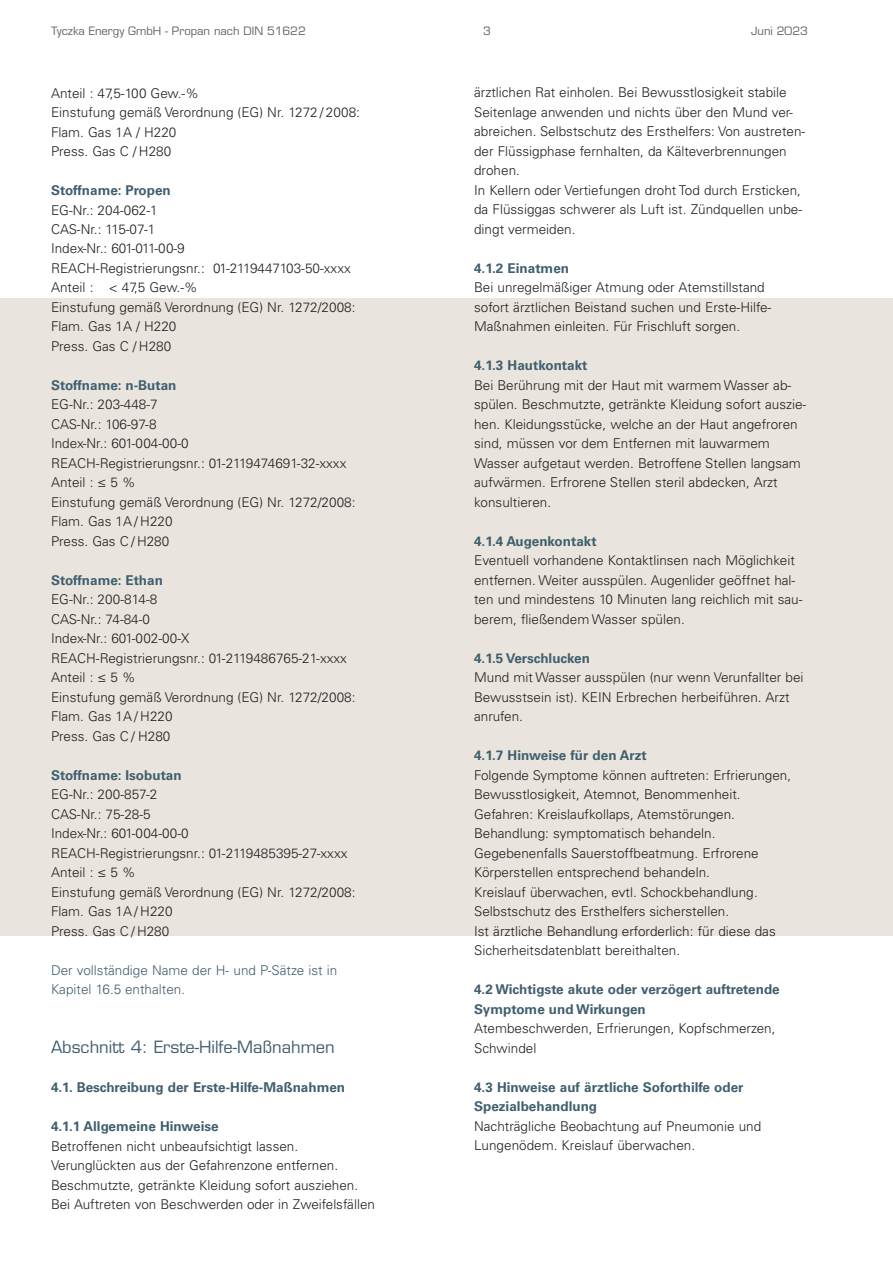
<style>
.page{position:relative;width:893px;height:1263px;background:#fff}
.page>*{position:absolute;margin:0;border:0;box-sizing:border-box;transform-origin:0 0}
.t1{font:16.5px "Eurostile";color:#405f6e}
.t2{font:300 13.5px/19.5px "Univers LT Pro 45";color:#231f20}
.t3{font:700 13.5px/19.5px "Univers LT Pro 65";color:#405f6e}
.t4{font:300 13.5px/19.5px "Univers LT Pro 45";color:#405f6e}
.t5{font:11.25px "Eurostile";color:#636366}
</style>
<div class="page">
<div style="left:0;top:298px;width:893px;height:637px;background:#e9e5de"></div>
<p class="t5" style="left:51px;top:24px;width:256px">Tyczka Energy GmbH - Propan nach DIN 51622</p>
<p class="t5" style="left:483px;top:24px;width:9px">3</p>
<p class="t5" style="left:751px;top:24px;width:58px">Juni 2023</p>
<p class="t2" style="left:51px;top:83px;width:310px">Anteil : 47,5-100 Gew.-%<br>Einstufung gemäß Verordnung (EG) Nr. 1272 / 2008:<br>Flam. Gas 1A / H220<br>Press. Gas C / H280</p>
<p class="t3" style="left:51px;top:180px;width:121px">Stoffname: Propen</p>
<p class="t2" style="left:51px;top:200px;width:306px">EG-Nr.: 204-062-1<br>CAS-Nr.: 115-07-1<br>Index-Nr.: 601-011-00-9<br>REACH-Registrierungsnr.: 01-2119447103-50-xxxx<br>Anteil : &lt; 47,5 Gew.-%<br>Einstufung gemäß Verordnung (EG) Nr. 1272/2008:<br>Flam. Gas 1A / H220<br>Press. Gas C / H280</p>
<p class="t3" style="left:51px;top:375px;width:127px">Stoffname: n-Butan</p>
<p class="t2" style="left:51px;top:395px;width:306px">EG-Nr.: 203-448-7<br>CAS-Nr.: 106-97-8<br>Index-Nr.: 601-004-00-0<br>REACH-Registrierungsnr.: 01-2119474691-32-xxxx<br>Anteil : ≤ 5 %<br>Einstufung gemäß Verordnung (EG) Nr. 1272/2008:<br>Flam. Gas 1A / H220<br>Press. Gas C / H280</p>
<p class="t3" style="left:51px;top:570px;width:113px">Stoffname: Ethan</p>
<p class="t2" style="left:51px;top:589px;width:306px">EG-Nr.: 200-814-8<br>CAS-Nr.: 74-84-0<br>Index-Nr.: 601-002-00-X<br>REACH-Registrierungsnr.: 01-2119486765-21-xxxx<br>Anteil : ≤ 5 %<br>Einstufung gemäß Verordnung (EG) Nr. 1272/2008:<br>Flam. Gas 1A / H220<br>Press. Gas C / H280</p>
<p class="t3" style="left:51px;top:765px;width:132px">Stoffname: Isobutan</p>
<p class="t2" style="left:51px;top:784px;width:306px">EG-Nr.: 200-857-2<br>CAS-Nr.: 75-28-5<br>Index-Nr.: 601-004-00-0<br>REACH-Registrierungsnr.: 01-2119485395-27-xxxx<br>Anteil : ≤ 5 %<br>Einstufung gemäß Verordnung (EG) Nr. 1272/2008:<br>Flam. Gas 1A / H220<br>Press. Gas C / H280</p>
<p class="t4" style="left:51px;top:960px;width:288px">Der vollständige Name der H- und P-Sätze ist in<br>Kapitel 16.5 enthalten.</p>
<p class="t1" style="left:51px;top:1037px;width:285px">Abschnitt 4: Erste-Hilfe-Maßnahmen</p>
<p class="t3" style="left:51px;top:1077px;width:296px">4.1. Beschreibung der Erste-Hilfe-Maßnahmen</p>
<p class="t3" style="left:51px;top:1116px;width:169px">4.1.1 Allgemeine Hinweise</p>
<p class="t2" style="left:51px;top:1136px;width:326px">Betroffenen nicht unbeaufsichtigt lassen.<br>Verunglückten aus der Gefahrenzone entfernen.<br>Beschmutzte, getränkte Kleidung sofort ausziehen.<br>Bei Auftreten von Beschwerden oder in Zweifelsfällen</p>
<p class="t2" style="left:474px;top:83px;width:333px">ärztlichen Rat einholen. Bei Bewusstlosigkeit stabile Seitenlage anwenden und nichts über den Mund ver&shy;abreichen. Selbstschutz des Ersthelfers: Von austreten&shy;der Flüssigphase fernhalten, da Kälteverbrennungen drohen.<br>In Kellern oder Vertiefungen droht Tod durch Ersticken, da Flüssiggas schwerer als Luft ist. Zündquellen unbe&shy;dingt vermeiden.</p>
<p class="t3" style="left:474px;top:258px;width:96px">4.1.2 Einatmen</p>
<p class="t2" style="left:474px;top:278px;width:299px">Bei unregelmäßiger Atmung oder Atemstillstand sofort ärztlichen Beistand suchen und Erste-Hilfe-<br>Maßnahmen einleiten. Für Frischluft sorgen.</p>
<p class="t3" style="left:474px;top:355px;width:115px">4.1.3 Hautkontakt</p>
<p class="t2" style="left:474px;top:375px;width:334px">Bei Berührung mit der Haut mit warmem Wasser ab&shy;spülen. Beschmutzte, getränkte Kleidung sofort auszie&shy;hen. Kleidungsstücke, welche an der Haut angefroren sind, müssen vor dem Entfernen mit lauwarmem Wasser aufgetaut werden. Betroffene Stellen langsam aufwärmen. Erfrorene Stellen steril abdecken, Arzt konsultieren.</p>
<p class="t3" style="left:474px;top:531px;width:124px">4.1.4 Augenkontakt</p>
<p class="t2" style="left:474px;top:550px;width:330px">Eventuell vorhandene Kontaktlinsen nach Möglichkeit entfernen. Weiter ausspülen. Augenlider geöffnet hal&shy;ten und mindestens 10 Minuten lang reichlich mit sau&shy;berem, fließendem Wasser spülen.</p>
<p class="t3" style="left:474px;top:648px;width:117px">4.1.5 Verschlucken</p>
<p class="t2" style="left:474px;top:667px;width:331px">Mund mit Wasser ausspülen (nur wenn Verunfallter bei<br>Bewusstsein ist). KEIN Erbrechen herbeiführen. Arzt anrufen.</p>
<p class="t3" style="left:474px;top:745px;width:174px">4.1.7 Hinweise für den Arzt</p>
<p class="t2" style="left:474px;top:765px;width:319px">Folgende Symptome können auftreten: Erfrierungen, Bewusstlosigkeit, Atemnot, Benommenheit.<br>Gefahren: Kreislaufkollaps, Atemstörungen.<br>Behandlung: symptomatisch behandeln.<br>Gegebenenfalls Sauerstoffbeatmung. Erfrorene Körperstellen entsprechend behandeln.<br>Kreislauf überwachen, evtl. Schockbehandlung.<br>Selbstschutz des Ersthelfers sicherstellen.<br>Ist ärztliche Behandlung erforderlich: für diese das Sicherheitsdatenblatt bereithalten.</p>
<p class="t3" style="left:474px;top:979px;width:307px">4.2 Wichtigste akute oder verzögert auftretende<br>Symptome und Wirkungen</p>
<p class="t2" style="left:474px;top:1018px;width:303px">Atembeschwerden, Erfrierungen, Kopfschmerzen,<br>Schwindel</p>
<p class="t3" style="left:474px;top:1077px;width:271px">4.3 Hinweise auf ärztliche Soforthilfe oder<br>Spezialbehandlung</p>
<p class="t2" style="left:474px;top:1116px;width:289px">Nachträgliche Beobachtung auf Pneumonie und<br>Lungenödem. Kreislauf überwachen.</p>
</div>
